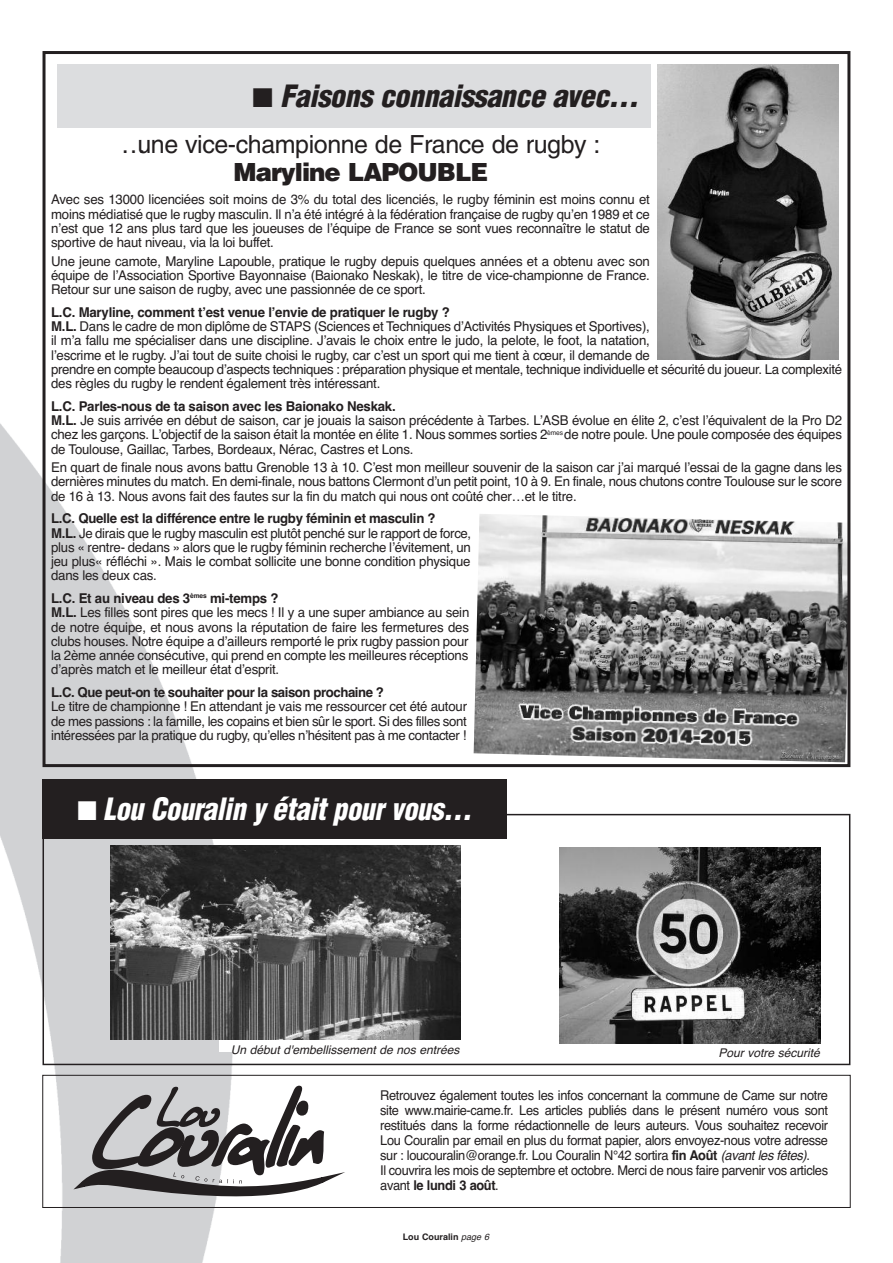
<style>
.page{position:relative;width:893px;height:1263px;background:#fff}
.page>*{position:absolute;margin:0;border:0;box-sizing:border-box;transform-origin:0 0}
.t1{font:italic 900 condensed 30px "Helvetica LT";letter-spacing:-.015em;color:#fff;scale:.95 1}
.t2{font:italic 900 condensed 30px "Helvetica LT";letter-spacing:-.015em;color:#231f20}
.t3{font:25.05px "Helvetica LT";letter-spacing:-.015em;color:#231f20}
.t4{font:900 25.05px "Helvetica LT";letter-spacing:-.04em;color:#231f20}
.t5{font:13.5px/14.2px "Helvetica";letter-spacing:-.015em;color:#231f20;text-align:justify}
.t6{font:13.5px/15px "Helvetica";letter-spacing:-.015em;color:#231f20;scale:.95 1}
.t7{font:700 13.5px "Helvetica";letter-spacing:-.035em;color:#231f20}
.t8{font:italic 12px "Helvetica";color:#231f20}
.t9{font:700 9px "Helvetica";color:#231f20}
.s1{font-weight:700}
.s2{font-style:italic}
.s3{font-weight:400;font-style:italic}
</style>
<div class="page">
<img style="left:0;top:412px;width:233px;height:851px">
<img style="left:657px;top:65px;width:182px;height:295px">
<img style="left:474px;top:514px;width:377px;height:248px">
<svg style="left:75px;top:1086px;width:270px;height:119px"></svg>
<div style="left:43px;top:1075px;width:807px;height:133px;border:1px solid #231f20"></div>
<div style="left:43px;top:51px;width:807px;height:716px;border:3px solid #231f20"></div>
<div style="left:219px;top:826px;width:300px;height:226px;background:#fff"></div>
<div style="left:43px;top:814px;width:807px;height:251px;border:2px solid #231f20"></div>
<div style="left:57px;top:64px;width:594px;height:64px;background:#dcdddf"></div>
<div style="left:43px;top:779px;width:464px;height:59px;background:#231f20"></div>
<img style="left:559px;top:847px;width:262px;height:197px">
<img style="left:111px;top:846px;width:349px;height:193px">
<h1 class="t2" style="left:252px;top:77px;width:388px">■ Faisons connaissance avec…</h1>
<h2 class="t3" style="left:121px;top:130px;width:481px">…une vice-championne de France de rugby :</h2>
<h2 class="t4" style="left:234px;top:155px;width:256px">Maryline LAPOUBLE</h2>
<p class="t5" style="left:51px;top:193px;width:600px">Avec ses 13000 licenciées soit moins de 3% du total des licenciés, le rugby féminin est moins connu et moins médiatisé que le rugby masculin. Il nʼa été intégré à la fédération française de rugby quʼen 1989 et ce nʼest que 12 ans plus tard que les joueuses de lʼéquipe de France se sont vues reconnaître le statut de sportive de haut niveau, via la loi buffet.</p>
<p class="t5" style="left:51px;top:254px;width:600px">Une jeune camote, Maryline Lapouble, pratique le rugby depuis quelques années et a obtenu avec son équipe de lʼAssociation Sportive Bayonnaise (Baionako Neskak), le titre de vice-championne de France.<br>Retour sur une saison de rugby, avec une passionnée de ce sport.</p>
<p class="t5" style="left:51px;top:305px;width:792px;text-align:left"><span class="s1">L.C. Maryline, comment tʼest venue lʼenvie de pratiquer le rugby ?<br>M.L.</span> Dans le cadre de mon diplôme de STAPS (Sciences et Techniques dʼActivités Physiques et Sportives),<br>il mʼa fallu me spécialiser dans une discipline. Jʼavais le choix entre le judo, la pelote, le foot, la natation,<br>lʼescrime et le rugby. Jʼai tout de suite choisi le rugby, car cʼest un sport qui me tient à cœur, il demande de<br>prendre en compte beaucoup dʼaspects techniques : préparation physique et mentale, technique individuelle et sécurité du joueur. La complexité des règles du rugby le rendent également très intéressant.</p>
<p class="t5" style="left:51px;top:399px;width:792px;text-align:left"><span class="s1">L.C. Parles-nous de ta saison avec les Baionako Neskak.<br>M.L.</span> Je suis arrivée en début de saison, car je jouais la saison précédente à Tarbes. LʼASB évolue en élite 2, cʼest lʼéquivalent de la Pro D2 chez les garçons. Lʼobjectif de la saison était la montée en élite 1. Nous sommes sorties 2<sup>èmes</sup> de notre poule. Une poule composée des équipes de Toulouse, Gaillac, Tarbes, Bordeaux, Nérac, Castres et Lons.</p>
<p class="t5" style="left:51px;top:460px;width:792px">En quart de finale nous avons battu Grenoble 13 à 10. Cʼest mon meilleur souvenir de la saison car jʼai marqué lʼessai de la gagne dans les dernières minutes du match. En demi-finale, nous battons Clermont dʼun petit point, 10 à 9. En finale, nous chutons contre Toulouse sur le score de 16 à 13. Nous avons fait des fautes sur la fin du match qui nous ont coûté cher…et le titre.</p>
<p class="t5" style="left:51px;top:512px;width:422px;text-align:left"><span class="s1">L.C. Quelle est la différence entre le rugby féminin et masculin ?<br>M.L.</span> Je dirais que le rugby masculin est plutôt penché sur le rapport de force, plus « rentre- dedans » alors que le rugby féminin recherche lʼévitement, un jeu plus« réfléchi ». Mais le combat sollicite une bonne condition physique dans les deux cas.</p>
<p class="t5" style="left:51px;top:591px;width:420px;text-align:left"><span class="s1">L.C. Et au niveau des 3</span><sup>èmes</sup> <span class="s1">mi-temps ?<br>M.L.</span> Les filles sont pires que les mecs ! Il y a une super ambiance au sein de notre équipe, et nous avons la réputation de faire les fermetures des clubs houses. Notre équipe a dʼailleurs remporté le prix rugby passion pour la 2ème année consécutive, qui prend en compte les meilleures réceptions dʼaprès match et le meilleur état dʼesprit.</p>
<p class="t7" style="left:51px;top:685px;width:334px">L.C. Que peut-on te souhaiter pour la saison prochaine ?</p>
<p class="t5" style="left:51px;top:700px;width:417px">Le titre de championne ! En attendant je vais me ressourcer cet été autour de mes passions : la famille, les copains et bien sûr le sport. Si des filles sont intéressées par la pratique du rugby, quʼelles nʼhésitent pas à me contacter !</p>
<h1 class="t1" style="left:78px;top:789px;width:416px">■ Lou Couralin y était pour vous…</h1>
<p class="t8" style="left:231px;top:1042px;width:234px">Un début d'embellissement de nos entrées</p>
<p class="t8" style="left:718px;top:1045px;width:107px">Pour votre sécurité</p>
<p class="t6" style="left:380px;top:1087px;width:473px">Retrouvez également toutes les infos concernant la commune de Came sur notre site www.mairie-came.fr. Les articles publiés dans le présent numéro vous sont restitués dans la forme rédactionnelle de leurs auteurs. Vous souhaitez recevoir Lou Couralin par email en plus du format papier, alors envoyez-nous votre adresse sur : loucouralin@orange.fr. Lou Couralin N°42 sortira <span class="s1">fin Août</span> <span class="s2">(avantlesfêtes)</span>.<br>Il couvrira les mois de septembre et octobre. Merci de nous faire parvenir vos articles avant <span class="s1">le lundi 3 août</span>.</p>
<p class="t9" style="left:403px;top:1231px;width:91px">Lou Couralin <span class="s3">page6</span></p>
</div>
